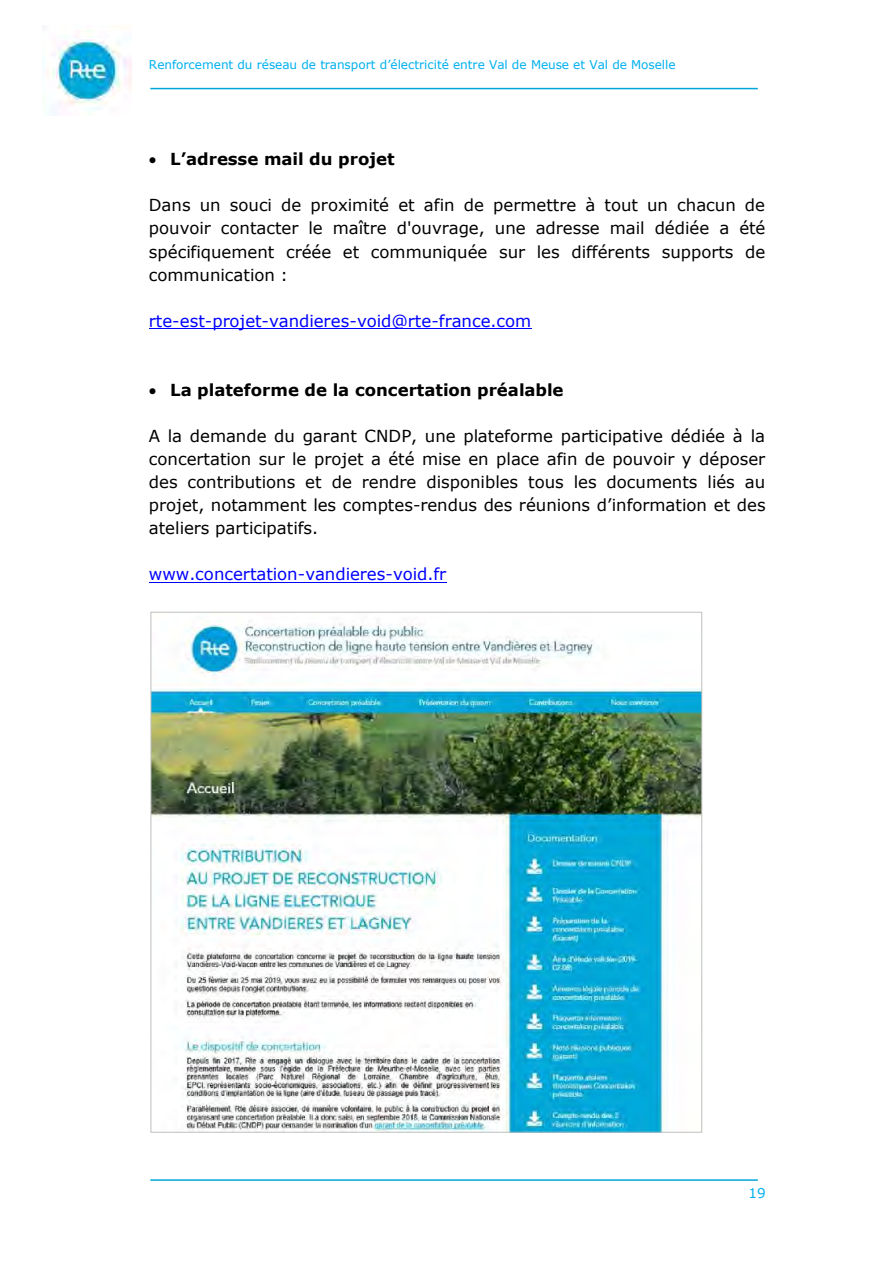
<style>
.page{position:relative;width:893px;height:1263px;background:#fff}
.page>*{position:absolute;margin:0;border:0;box-sizing:border-box;transform-origin:0 0}
.t1{font:16.5px/23.1px "Verdana";color:#000;text-align:justify}
.t2{font:16.5px "Verdana";color:#00f}
.t3{font:700 16.5px "Verdana";color:#000}
.t4{font:13.5px "Verdana";color:#00b0f0}
.t5{font:12px "Verdana";color:#00b0f0}
</style>
<div class="page">
<hr style="left:150px;top:1179px;width:608px;height:2px;background:#00a6d9">
<hr style="left:150px;top:88px;width:608px;height:1px;background:#00a6d9">
<img style="left:42px;top:26px;width:90px;height:89px">
<hr style="left:149px;top:328px;width:382px;height:1px;background:#00f">
<hr style="left:149px;top:582px;width:297px;height:1px;background:#00f">
<img style="left:153px;top:620px;width:547px;height:510px">
<p class="t5" style="left:149px;top:57px;width:528px">Renforcement du réseau de transport d’électricité entre Val de Meuse et Val de Moselle</p>
<p class="t3" style="left:149px;top:149px;width:247px">• L’adresse mail du projet</p>
<p class="t1" style="left:149px;top:193px;width:618px">Dans un souci de proximité et afin de permettre à tout un chacun de pouvoir contacter le maître d'ouvrage, une adresse mail dédiée a été spécifiquement créée et communiquée sur les différents supports de communication :</p>
<p class="t2" style="left:149px;top:310px;width:384px">rte-est-projet-vandieres-void@rte-france.com</p>
<p class="t3" style="left:149px;top:379px;width:416px">• La plateforme de la concertation préalable</p>
<p class="t1" style="left:149px;top:424px;width:618px">A la demande du garant CNDP, une plateforme participative dédiée à la concertation sur le projet a été mise en place afin de pouvoir y déposer des contributions et de rendre disponibles tous les documents liés au projet, notamment les comptes-rendus des réunions d’information et des ateliers participatifs.</p>
<p class="t2" style="left:149px;top:564px;width:299px">www.concertation-vandieres-void.fr</p>
<p class="t4" style="left:748px;top:1184px;width:19px">19</p>
</div>
